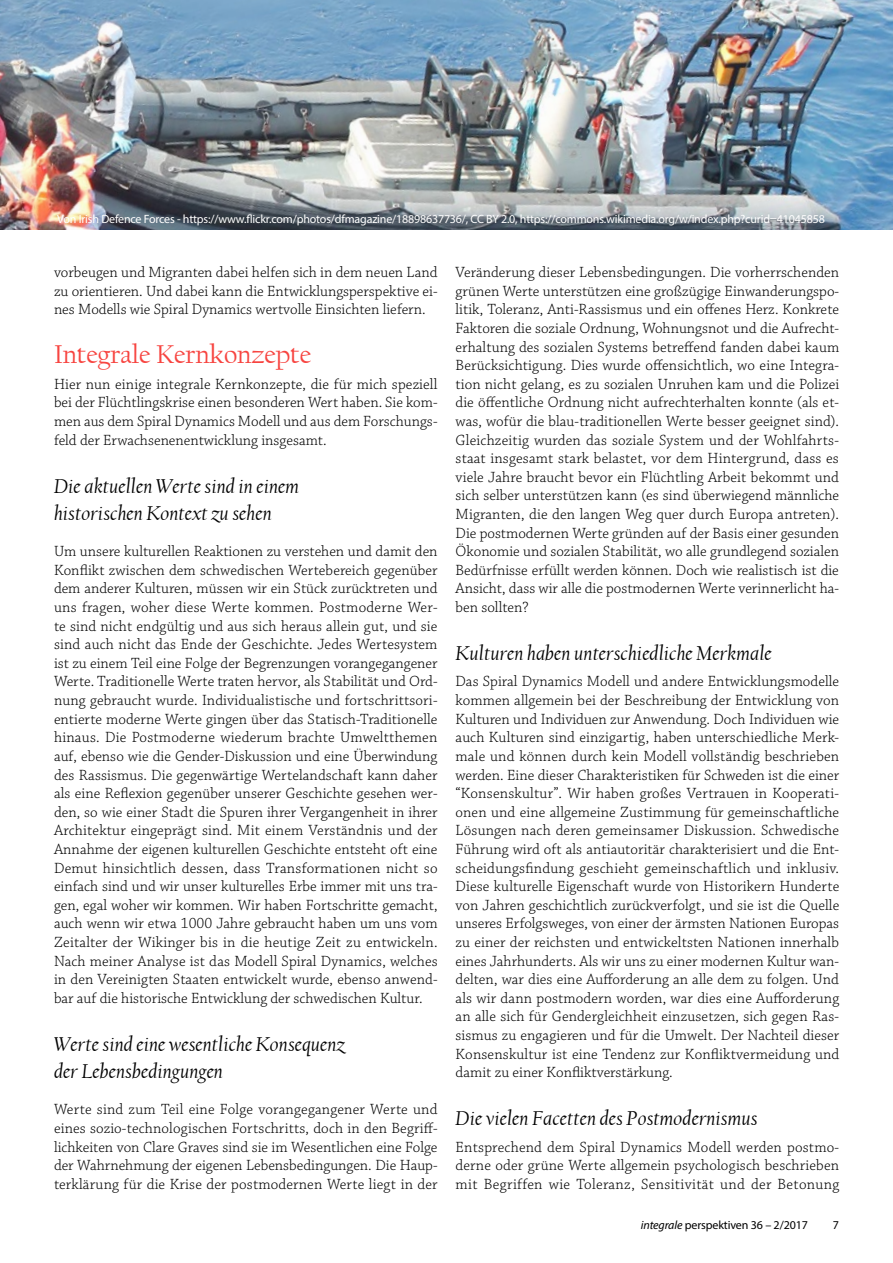
<style>
.page{position:relative;width:893px;height:1263px;background:#fff}
.page>*{position:absolute;margin:0;border:0;box-sizing:border-box;transform-origin:0 0}
.Fliesstext_subheadli{font:27px "Californian FB";letter-spacing:-.005em;color:#f74440}
.Fliesstext_subheadli-2{font:italic 21px/27px "Californian FB";letter-spacing:.005em;color:#000}
.Fliesstext_Start{font:300 15.6px/18.6px "Chaparral Pro";color:#000;text-align:justify}
.Bildunterschrift_wei{font:12px "Myriad Pro";letter-spacing:-.015em;color:#fff}
.t1{font:12px "Myriad Pro";letter-spacing:-.01em;color:#000}
.s1{font-style:italic}
</style>
<div class="page">
<img style="left:0;top:0;width:893px;height:230px">
<p class="Bildunterschrift_wei" style="left:57px;top:211px;width:769px">Von Irish Defence Forces - https://www.flickr.com/photos/dfmagazine/18898637736/, CC BY 2.0, https://commons.wikimedia.org/w/index.php?curid=41045858</p>
<p class="Fliesstext_Start" style="left:54px;top:264px;width:385px">vorbeugen und Migranten dabei helfen sich in dem neuen Land zu orientieren. Und dabei kann die Entwicklungsperspektive ei&shy;nes Modells wie Spiral Dynamics wertvolle Einsichten liefern.</p>
<p class="Fliesstext_subheadli" style="left:54px;top:339px;width:259px">Integrale Kernkonzepte</p>
<p class="Fliesstext_Start" style="left:54px;top:375px;width:385px">Hier nun einige integrale Kernkonzepte, die für mich speziell bei der Flüchtlingskrise einen besonderen Wert haben. Sie kom&shy;men aus dem Spiral Dynamics Modell und aus dem Forschungs&shy;feld der Erwachsenenentwicklung insgesamt.</p>
<p class="Fliesstext_subheadli-2" style="left:54px;top:473px;width:247px">Die aktuellen Werte sind in einem historischen Kontext zu sehen</p>
<p class="Fliesstext_Start" style="left:54px;top:543px;width:385px">Um unsere kulturellen Reaktionen zu verstehen und damit den Konflikt zwischen dem schwedischen Wertebereich gegenüber dem anderer Kulturen, müssen wir ein Stück zurücktreten und uns fragen, woher diese Werte kommen. Postmoderne Wer&shy;te sind nicht endgültig und aus sich heraus allein gut, und sie sind auch nicht das Ende der Geschichte. Jedes Wertesystem ist zu einem Teil eine Folge der Begrenzungen vorangegangener Werte. Traditionelle Werte traten hervor, als Stabilität und Ord&shy;nung gebraucht wurde. Individualistische und fortschrittsori&shy;entierte moderne Werte gingen über das Statisch-Traditionelle hinaus. Die Postmoderne wiederum brachte Umweltthemen auf, ebenso wie die Gender-Diskussion und eine Überwindung des Rassismus. Die gegenwärtige Wertelandschaft kann daher als eine Reflexion gegenüber unserer Geschichte gesehen wer&shy;den, so wie einer Stadt die Spuren ihrer Vergangenheit in ihrer Architektur eingeprägt sind. Mit einem Verständnis und der Annahme der eigenen kulturellen Geschichte entsteht oft eine Demut hinsichtlich dessen, dass Transformationen nicht so einfach sind und wir unser kulturelles Erbe immer mit uns tra&shy;gen, egal woher wir kommen. Wir haben Fortschritte gemacht, auch wenn wir etwa 1000 Jahre gebraucht haben um uns vom Zeitalter der Wikinger bis in die heutige Zeit zu entwickeln.<br>Nach meiner Analyse ist das Modell Spiral Dynamics, welches in den Vereinigten Staaten entwickelt wurde, ebenso anwend&shy;bar auf die historische Entwicklung der schwedischen Kultur.</p>
<p class="Fliesstext_subheadli-2" style="left:54px;top:1031px;width:292px">Werte sind eine wesentliche Konsequenz der Lebensbedingungen</p>
<p class="Fliesstext_Start" style="left:54px;top:1101px;width:385px">Werte sind zum Teil eine Folge vorangegangener Werte und eines sozio-technologischen Fortschritts, doch in den Begriff&shy;lichkeiten von Clare Graves sind sie im Wesentlichen eine Folge der Wahrnehmung der eigenen Lebensbedingungen. Die Haup&shy;terklärung für die Krise der postmodernen Werte liegt in der</p>
<p class="Fliesstext_Start" style="left:456px;top:264px;width:385px">Veränderung dieser Lebensbedingungen. Die vorherrschenden grünen Werte unterstützen eine großzügige Einwanderungspo&shy;litik, Toleranz, Anti-Rassismus und ein offenes Herz. Konkrete Faktoren die soziale Ordnung, Wohnungsnot und die Aufrecht&shy;erhaltung des sozialen Systems betreffend fanden dabei kaum Berücksichtigung. Dies wurde offensichtlich, wo eine Integra&shy;tion nicht gelang, es zu sozialen Unruhen kam und die Polizei die öffentliche Ordnung nicht aufrechterhalten konnte (als et&shy;was, wofür die blau-traditionellen Werte besser geeignet sind).<br>Gleichzeitig wurden das soziale System und der Wohlfahrts&shy;staat insgesamt stark belastet, vor dem Hintergrund, dass es viele Jahre braucht bevor ein Flüchtling Arbeit bekommt und sich selber unterstützen kann (es sind überwiegend männliche Migranten, die den langen Weg quer durch Europa antreten).<br>Die postmodernen Werte gründen auf der Basis einer gesunden Ökonomie und sozialen Stabilität, wo alle grundlegend sozialen Bedürfnisse erfüllt werden können. Doch wie realistisch ist die Ansicht, dass wir alle die postmodernen Werte verinnerlicht ha&shy;ben sollten?</p>
<p class="Fliesstext_subheadli-2" style="left:456px;top:640px;width:318px">Kulturen haben unterschiedliche Merkmale</p>
<p class="Fliesstext_Start" style="left:456px;top:673px;width:385px">Das Spiral Dynamics Modell und andere Entwicklungsmodelle kommen allgemein bei der Beschreibung der Entwicklung von Kulturen und Individuen zur Anwendung. Doch Individuen wie auch Kulturen sind einzigartig, haben unterschiedliche Merk&shy;male und können durch kein Modell vollständig beschrieben werden. Eine dieser Charakteristiken für Schweden ist die einer “Konsenskultur”. Wir haben großes Vertrauen in Kooperati&shy;onen und eine allgemeine Zustimmung für gemeinschaftliche Lösungen nach deren gemeinsamer Diskussion. Schwedische Führung wird oft als antiautoritär charakterisiert und die Ent&shy;scheidungsfindung geschieht gemeinschaftlich und inklusiv.<br>Diese kulturelle Eigenschaft wurde von Historikern Hunderte von Jahren geschichtlich zurückverfolgt, und sie ist die Quelle unseres Erfolgsweges, von einer der ärmsten Nationen Europas zu einer der reichsten und entwickeltsten Nationen innerhalb eines Jahrhunderts. Als wir uns zu einer modernen Kultur wan&shy;delten, war dies eine Aufforderung an alle dem zu folgen. Und als wir dann postmodern worden, war dies eine Aufforderung an alle sich für Gendergleichheit einzusetzen, sich gegen Ras&shy;sismus zu engagieren und für die Umwelt. Der Nachteil dieser Konsenskultur ist eine Tendenz zur Konfliktvermeidung und damit zu einer Konfliktverstärkung.</p>
<p class="Fliesstext_subheadli-2" style="left:456px;top:1105px;width:304px">Die vielen Facetten des Postmodernismus</p>
<p class="Fliesstext_Start" style="left:456px;top:1138px;width:385px">Entsprechend dem Spiral Dynamics Modell werden postmo&shy;derne oder grüne Werte allgemein psychologisch beschrieben mit Begriffen wie Toleranz, Sensitivität und der Betonung</p>
<p class="t1" style="left:641px;top:1217px;width:169px"><span class="s1">integrale</span> perspektiven 36 – 2/2017</p>
<p class="t1" style="left:833px;top:1217px;width:8px">7</p>
</div>
